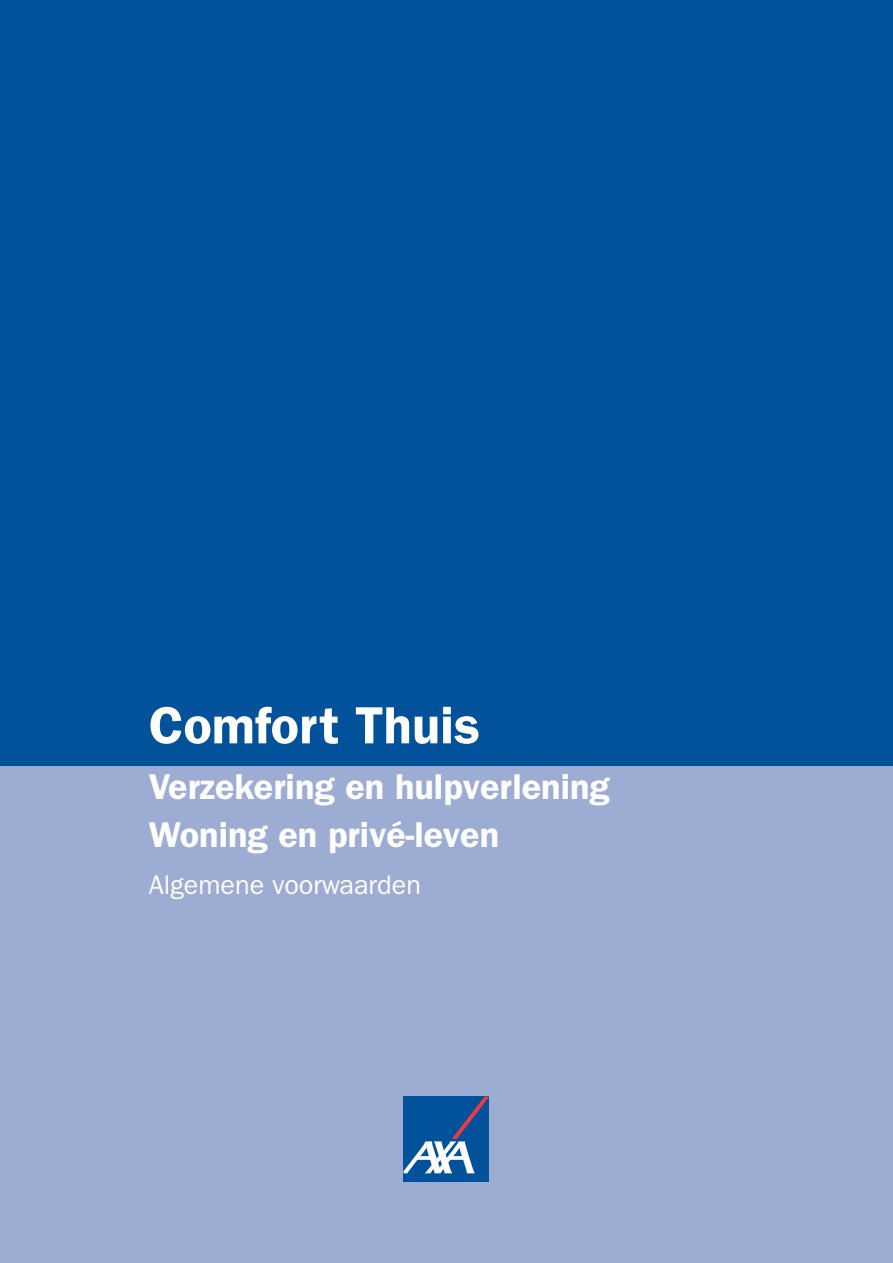
<style>
.page{position:relative;width:893px;height:1263px;background:#9dacd3}
.page>*{position:absolute;margin:0;border:0;box-sizing:border-box;transform-origin:0 0}
.t1{font:600 52.5px "ITC Franklin Gothic Std";color:#fff}
.t2{font:600 36px/47.5px "ITC Franklin Gothic Std";color:#fff}
.t3{font:27px "ITC Franklin Gothic Std";color:#fff}
</style>
<div class="page">
<div style="left:0;top:0;width:893px;height:765px;background:#01529a"></div>
<div style="left:404px;top:1096px;width:85px;height:86px;background:#01529a"></div>
<svg style="left:404px;top:1096px;width:85px;height:77px"></svg>
<h1 class="t1" style="left:149px;top:694px;width:333px">Comfort Thuis</h1>
<p class="t2" style="left:149px;top:763px;width:462px">Verzekering en hulpverlening<br>Woning en privé-leven</p>
<p class="t3" style="left:149px;top:869px;width:274px">Algemene voorwaarden</p>
</div>
